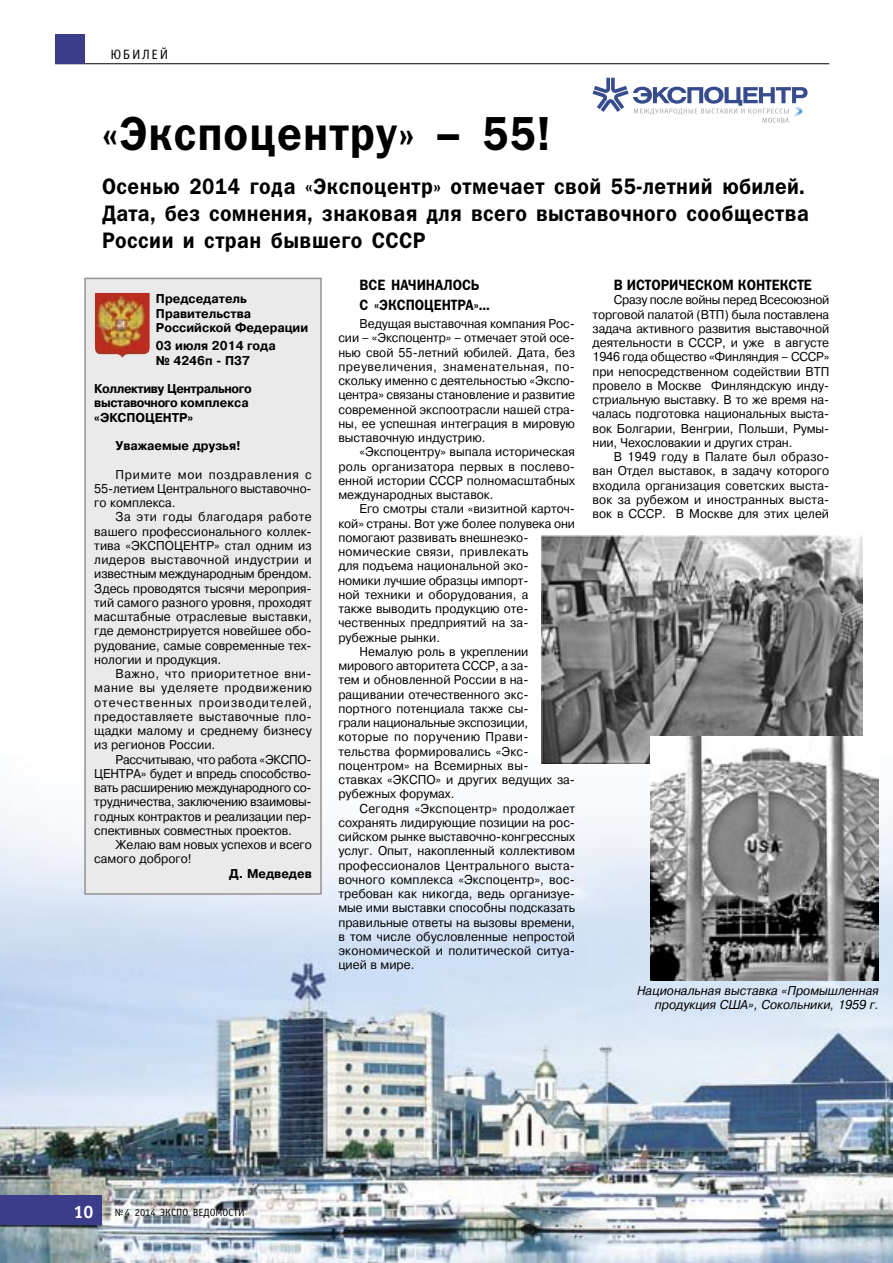
<style>
.page{position:relative;width:893px;height:1263px;background:#fff}
.page>*{position:absolute;margin:0;border:0;box-sizing:border-box;transform-origin:0 0}
.Заголовок_статьи_Frunklin_Demi{font:48px "Franklin Gothic Demi C";letter-spacing:.025em;color:#000;scale:.9 1}
.Заголовок_статьи_Frunklin_Demi-2{font:22.5px/27px "Franklin Gothic Demi C";letter-spacing:.025em;color:#000;scale:.9 1}
.Page_Number{font:700 18px "Officina Sans C";color:#fff}
.Подзагол_Frunklin{font:15px/19.5px "Franklin Gothic Demi C";color:#000;scale:.9 1}
.Основной_текст_PragmC{font:15px "Franklin Gothic Demi C";color:#000;scale:.9 1}
.Рубрика{font:13.5px "Officina Sans C";letter-spacing:.12em;color:#000}
.Основной_текст_PragmC-2{font:12.75px/14.2px "Pragmatica C";color:#000;text-align:justify;scale:.95 1}
.Основной_текст_PragmC-3{font:700 12.75px "Pragmatica C";color:#000;scale:.95 1}
.Основной_текст_PragmC-4{font:italic 12.75px/14.2px "Pragmatica C";color:#000;text-align:right;scale:.95 1}
.Основной_текст_PragmC-5{font:700 12.75px "Pragmatica C";letter-spacing:-.03em;color:#000;scale:.95 1}
.Колонтитул{font:10.5px "Officina Sans C";color:#000}
</style>
<div class="page">
<img style="left:0;top:784px;width:893px;height:479px">
<div style="left:0;top:1195px;width:102px;height:30px;background:#3b3c8a"></div>
<hr style="left:55px;top:63px;width:774px;height:1px;background:#000">
<div style="left:55px;top:34px;width:30px;height:30px;background:#3b3c8a"></div>
<div style="left:85px;top:278px;width:236px;height:616px;background:#eaeaea"></div>
<div style="left:84px;top:278px;width:238px;height:617px;border:2px solid #939393"></div>
<img style="left:95px;top:293px;width:55px;height:65px">
<svg style="left:592px;top:78px;width:215px;height:45px"></svg>
<img style="left:541px;top:536px;width:322px;height:228px">
<img style="left:651px;top:736px;width:228px;height:244px">
<p class="Рубрика" style="left:111px;top:47px;width:59px">ЮБИЛЕЙ</p>
<p class="Заголовок_статьи_Frunklin_Demi" style="left:102px;top:106px;width:499px">«Экспоцентру» – 55!</p>
<p class="Заголовок_статьи_Frunklin_Demi-2" style="left:102px;top:172px;width:787px">Осенью 2014 года «Экспоцентр» отмечает свой 55-летний юбилей.<br>Дата, без сомнения, знаковая для всего выставочного сообщества<br>России и стран бывшего СССР</p>
<p class="Основной_текст_PragmC-3" style="left:156px;top:292px;width:97px">Председатель</p>
<p class="Основной_текст_PragmC-3" style="left:156px;top:306px;width:102px">Правительства</p>
<p class="Основной_текст_PragmC-3" style="left:156px;top:321px;width:162px">Российской Федерации</p>
<p class="Основной_текст_PragmC-3" style="left:156px;top:339px;width:128px">03 июля 2014 года</p>
<p class="Основной_текст_PragmC-3" style="left:156px;top:353px;width:100px">№ 4246п - П37</p>
<p class="Основной_текст_PragmC-5" style="left:94px;top:382px;width:167px">Коллективу Центрального</p>
<p class="Основной_текст_PragmC-5" style="left:94px;top:396px;width:164px">выставочного комплекса</p>
<p class="Основной_текст_PragmC-3" style="left:94px;top:410px;width:106px">«ЭКСПОЦЕНТР»</p>
<p class="Основной_текст_PragmC-3" style="left:116px;top:439px;width:133px">Уважаемые друзья!</p>
<p class="Основной_текст_PragmC-2" style="left:94px;top:467px;width:230px;text-indent:21px">Примите мои поздравления с 55-летием Центрального выставочно&shy;го комплекса.</p>
<p class="Основной_текст_PragmC-2" style="left:94px;top:510px;width:230px;text-indent:21px">За эти годы благодаря работе вашего профессионального коллек&shy;тива «ЭКСПОЦЕНТР» стал одним из лидеров выставочной индустрии и известным международным брендом.<br>Здесь проводятся тысячи мероприя&shy;тий самого разного уровня, проходят масштабные отраслевые выставки, где демонстрируется новейшее обо&shy;рудование, самые современные тех&shy;нологии и продукция.</p>
<p class="Основной_текст_PragmC-2" style="left:94px;top:667px;width:231px;text-indent:21px">Важно, что приоритетное вни&shy;мание вы уделяете продвижению отечественных производителей, предоставляете выставочные пло&shy;щадки малому и среднему бизнесу из регионов России.</p>
<p class="Основной_текст_PragmC-2" style="left:94px;top:752px;width:230px;text-indent:21px">Рассчитываю, что работа «ЭКСПО-ЦЕНТРА» будет и впредь способство&shy;вать расширению международного со&shy;трудничества, заключению взаимовы&shy;годных контрактов и реализации пер&shy;спективных совместных проектов.</p>
<p class="Основной_текст_PragmC-2" style="left:94px;top:838px;width:230px;text-indent:21px">Желаю вам новых успехов и всего самого доброго!</p>
<p class="Основной_текст_PragmC-3" style="left:229px;top:866px;width:88px">Д. Медведев</p>
<p class="Подзагол_Frunklin" style="left:360px;top:275px;width:146px">ВСЕ НАЧИНАЛОСЬ<br>С «ЭКСПОЦЕНТРА»...</p>
<p class="Основной_текст_PragmC-2" style="left:338px;top:317px;width:251px;text-indent:21px">Ведущая выставочная компания Рос&shy;сии – «Экспоцентр» – отмечает этой осе&shy;нью свой 55-летний юбилей. Дата, без преувеличения, знаменательная, по&shy;скольку именно с деятельностью «Экспо&shy;центра» связаны становление и развитие современной экспоотрасли нашей стра&shy;ны, ее успешная интеграция в мировую выставочную индустрию.</p>
<p class="Основной_текст_PragmC-2" style="left:338px;top:445px;width:251px;text-indent:21px">«Экспоцентру» выпала историческая роль организатора первых в послево&shy;енной истории СССР полномасштабных международных выставок.</p>
<p class="Основной_текст_PragmC-2" style="left:338px;top:502px;width:251px;text-align:left;text-indent:21px">Его смотры стали «визитной карточ&shy;кой» страны. Вот уже более полувека они помогают развивать внешнеэко&shy;номические связи, привлекать<br>для подъема национальной эко-<br>номики лучшие образцы импорт-<br>ной техники и оборудования, а<br>также выводить продукцию оте&shy;чественных предприятий на за&shy;рубежные рынки.</p>
<p class="Основной_текст_PragmC-2" style="left:338px;top:645px;width:251px;text-align:left;text-indent:21px">Немалую роль в укреплении мирового авторитета СССР, а за-<br>тем и обновленной России в на&shy;ращивании отечественного экс&shy;портного потенциала также сы-<br>грали национальные экспозиции, которые по поручению Прави&shy;тельства формировались «Экс&shy;поцентром» на Всемирных вы&shy;ставках «ЭКСПО» и других ведущих за&shy;рубежных форумах.</p>
<p class="Основной_текст_PragmC-2" style="left:338px;top:801px;width:251px;text-indent:21px">Сегодня «Экспоцентр» продолжает сохранять лидирующие позиции на рос&shy;сийском рынке выставочно-конгрессных услуг. Опыт, накопленный коллективом профессионалов Центрального выста&shy;вочного комплекса «Экспоцентр», вос&shy;требован как никогда, ведь организуе&shy;мые ими выставки способны подсказать правильные ответы на вызовы времени, в том числе обусловленные непростой экономической и политической ситуа&shy;цией в мире.</p>
<p class="Основной_текст_PragmC" style="left:614px;top:276px;width:222px">В ИСТОРИЧЕСКОМ КОНТЕКСТЕ</p>
<p class="Основной_текст_PragmC-2" style="left:593px;top:293px;width:251px;text-indent:21px">Сразу после войны перед Всесоюзной торговой палатой (ВТП) была поставлена задача активного развития выставочной деятельности в СССР, и уже в августе 1946 года общество «Финляндия – СССР» при непосредственном содействии ВТП провело в Москве Финляндскую инду&shy;стриальную выставку. В то же время на&shy;чалась подготовка национальных выста&shy;вок Болгарии, Венгрии, Польши, Румы&shy;нии, Чехословакии и других стран.</p>
<p class="Основной_текст_PragmC-2" style="left:593px;top:450px;width:251px;text-indent:21px">В 1949 году в Палате был образо&shy;ван Отдел выставок, в задачу которого входила организация советских выста&shy;вок за рубежом и иностранных выста&shy;вок в СССР. В Москве для этих целей</p>
<p class="Основной_текст_PragmC-4" style="left:637px;top:983px;width:256px">Национальная выставка «Промышленная продукция США», Сокольники, 1959 г.</p>
<p class="Page_Number" style="left:74px;top:1201px;width:22px">10</p>
<p class="Колонтитул" style="left:115px;top:1207px;width:131px">№ 4 2014 ЭКСПО ВЕДОМОСТИ</p>
</div>
